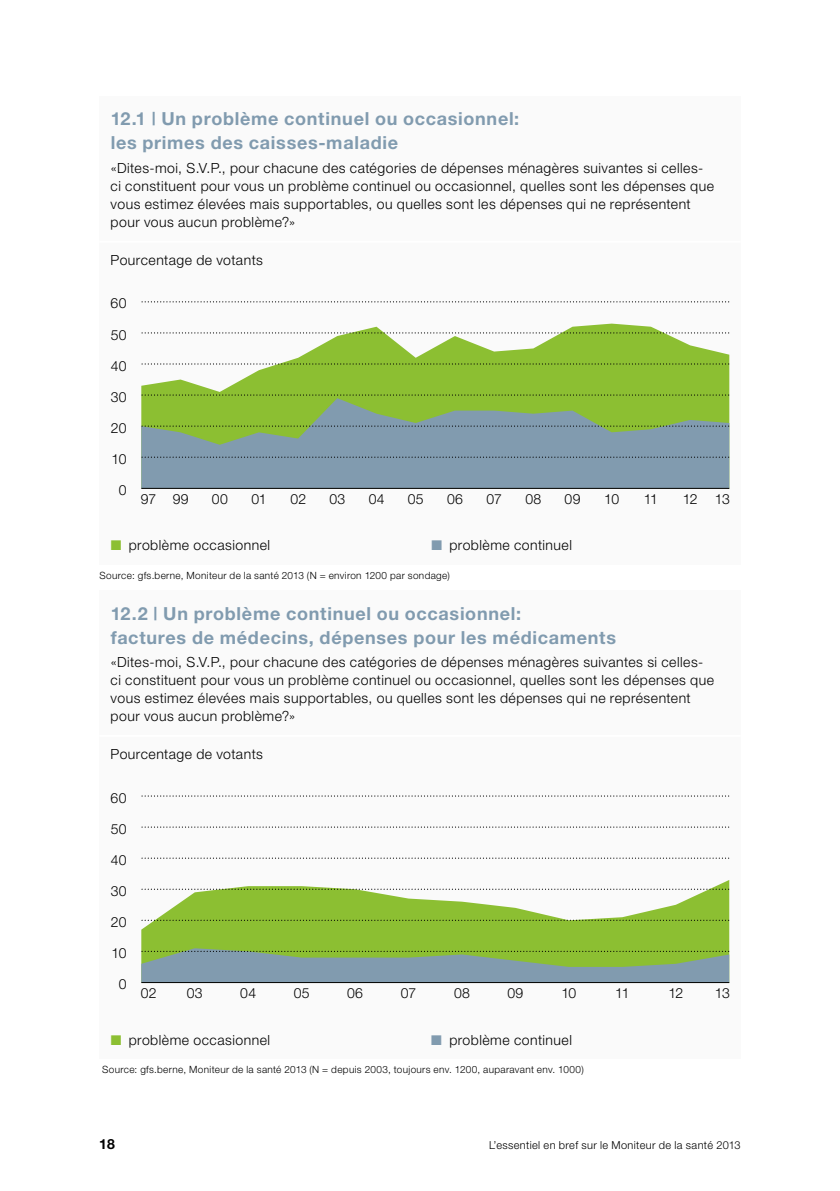
<style>
.page{position:relative;width:840px;height:1191px;background:#fff}
.page>*{position:absolute;margin:0;border:0;box-sizing:border-box;transform-origin:0 0}
.t1{font:700 18px/24px "Helvetica Neue";letter-spacing:.04em;color:#819baf}
.t2{font:300 14px/18px "Helvetica Neue";letter-spacing:.035em;color:#000}
.t3{font:700 14px "Helvetica Neue";color:#000}
.t4{font:300 11px "Helvetica Neue";letter-spacing:.035em;color:#000}
.t5{font:300 10px "Helvetica Neue";letter-spacing:.035em;color:#000}
.s1{color:#8cbf32}
.s2{color:#819baf}
</style>
<div class="page">
<div style="left:99px;top:96px;width:641px;height:468px;background:#fafafa"></div>
<hr style="left:99px;top:241px;width:641px;height:2px;background:#fff">
<svg style="left:141px;top:323px;width:588px;height:75px;fill:#8cbf32"></svg>
<svg style="left:141px;top:398px;width:588px;height:90px;background:#84a48c"></svg>
<svg style="left:142px;top:456px;width:587px;height:2px"></svg>
<svg style="left:142px;top:425px;width:587px;height:2px"></svg>
<svg style="left:142px;top:394px;width:587px;height:2px"></svg>
<svg style="left:142px;top:363px;width:587px;height:1px"></svg>
<svg style="left:142px;top:332px;width:587px;height:1px"></svg>
<svg style="left:142px;top:301px;width:587px;height:1px"></svg>
<hr style="left:141px;top:488px;width:588px;height:1px;background:#000">
<div style="left:99px;top:590px;width:641px;height:468px;background:#fafafa"></div>
<hr style="left:99px;top:735px;width:641px;height:2px;background:#fff">
<svg style="left:141px;top:880px;width:587px;height:68px;fill:#8cbf32"></svg>
<svg style="left:141px;top:948px;width:587px;height:34px;background:#83a487"></svg>
<svg style="left:142px;top:919px;width:586px;height:2px"></svg>
<svg style="left:142px;top:888px;width:586px;height:2px"></svg>
<svg style="left:142px;top:857px;width:584px;height:1px"></svg>
<svg style="left:142px;top:826px;width:584px;height:1px"></svg>
<svg style="left:142px;top:795px;width:584px;height:1px"></svg>
<hr style="left:141px;top:982px;width:588px;height:1px;background:#000">
<p class="t1" style="left:111px;top:106px;width:410px">12.1 | Un problème continuel ou occasionnel: les primes des caisses-maladie</p>
<p class="t2" style="left:111px;top:159px;width:604px">«Dites-moi, s.v.p., pour chacune des catégories de dépenses ménagères suivantes si celles&shy;ci constituent pour vous un problème continuel ou occasionnel, quelles sont les dépenses que vous estimez élevées mais supportables, ou quelles sont les dépenses qui ne représentent pour vous aucun problème?»</p>
<p class="t2" style="left:111px;top:251px;width:154px">Pourcentage de votants</p>
<p class="t2" style="left:111px;top:294px;width:17px">60</p>
<p class="t2" style="left:111px;top:325px;width:17px">50</p>
<p class="t2" style="left:111px;top:356px;width:17px">40</p>
<p class="t2" style="left:111px;top:387px;width:17px">30</p>
<p class="t2" style="left:111px;top:418px;width:17px">20</p>
<p class="t2" style="left:111px;top:449px;width:17px">10</p>
<p class="t2" style="left:119px;top:480px;width:9px">0</p>
<p class="t2" style="left:141px;top:490px;width:49px">97 99</p>
<p class="t2" style="left:212px;top:490px;width:18px">00</p>
<p class="t2" style="left:251px;top:490px;width:17px">01</p>
<p class="t2" style="left:290px;top:490px;width:17px">02</p>
<p class="t2" style="left:329px;top:490px;width:17px">03</p>
<p class="t2" style="left:368px;top:490px;width:17px">04</p>
<p class="t2" style="left:407px;top:490px;width:17px">05</p>
<p class="t2" style="left:447px;top:490px;width:17px">06</p>
<p class="t2" style="left:486px;top:490px;width:17px">07</p>
<p class="t2" style="left:525px;top:490px;width:17px">08</p>
<p class="t2" style="left:564px;top:490px;width:17px">09</p>
<p class="t2" style="left:604px;top:490px;width:17px">10</p>
<p class="t2" style="left:643px;top:490px;width:16px">11</p>
<p class="t2" style="left:682px;top:490px;width:49px">12 13</p>
<p class="t2" style="left:111px;top:536px;width:161px"><span class="s1">■</span> problème occasionnel</p>
<p class="t2" style="left:431px;top:536px;width:142px"><span class="s2">■</span> problème continuel</p>
<p class="t5" style="left:99px;top:569px;width:351px">Source: gfs.berne, Moniteur de la santé 2013 (N = environ 1200 par sondage)</p>
<p class="t1" style="left:111px;top:600px;width:506px">12.2 | Un problème continuel ou occasionnel:<br>factures de médecins, dépenses pour les médicaments</p>
<p class="t2" style="left:111px;top:653px;width:604px">«Dites-moi, s.v.p., pour chacune des catégories de dépenses ménagères suivantes si celles&shy;ci constituent pour vous un problème continuel ou occasionnel, quelles sont les dépenses que vous estimez élevées mais supportables, ou quelles sont les dépenses qui ne représentent pour vous aucun problème?»</p>
<p class="t2" style="left:111px;top:745px;width:154px">Pourcentage de votants</p>
<p class="t2" style="left:111px;top:788px;width:17px">60</p>
<p class="t2" style="left:111px;top:819px;width:17px">50</p>
<p class="t2" style="left:111px;top:850px;width:17px">40</p>
<p class="t2" style="left:111px;top:881px;width:17px">30</p>
<p class="t2" style="left:111px;top:912px;width:17px">20</p>
<p class="t2" style="left:111px;top:943px;width:17px">10</p>
<p class="t2" style="left:119px;top:974px;width:9px">0</p>
<p class="t2" style="left:141px;top:984px;width:17px">02</p>
<p class="t2" style="left:187px;top:984px;width:17px">03</p>
<p class="t2" style="left:240px;top:984px;width:17px">04</p>
<p class="t2" style="left:293px;top:984px;width:17px">05</p>
<p class="t2" style="left:347px;top:984px;width:17px">06</p>
<p class="t2" style="left:400px;top:984px;width:17px">07</p>
<p class="t2" style="left:454px;top:984px;width:17px">08</p>
<p class="t2" style="left:507px;top:984px;width:17px">09</p>
<p class="t2" style="left:561px;top:984px;width:17px">10</p>
<p class="t2" style="left:615px;top:984px;width:16px">11</p>
<p class="t2" style="left:668px;top:984px;width:16px">12</p>
<p class="t2" style="left:714px;top:984px;width:16px">13</p>
<p class="t2" style="left:111px;top:1030px;width:161px"><span class="s1">■</span> problème occasionnel</p>
<p class="t2" style="left:431px;top:1030px;width:142px"><span class="s2">■</span> problème continuel</p>
<p class="t5" style="left:102px;top:1063px;width:483px">Source: gfs.berne, Moniteur de la santé 2013 (N = depuis 2003, toujours env. 1200, auparavant env. 1000)</p>
<p class="t3" style="left:99px;top:1135px;width:17px">18</p>
<p class="t4" style="left:489px;top:1138px;width:253px">L’essentiel en bref sur le Moniteur de la santé 2013</p>
</div>
